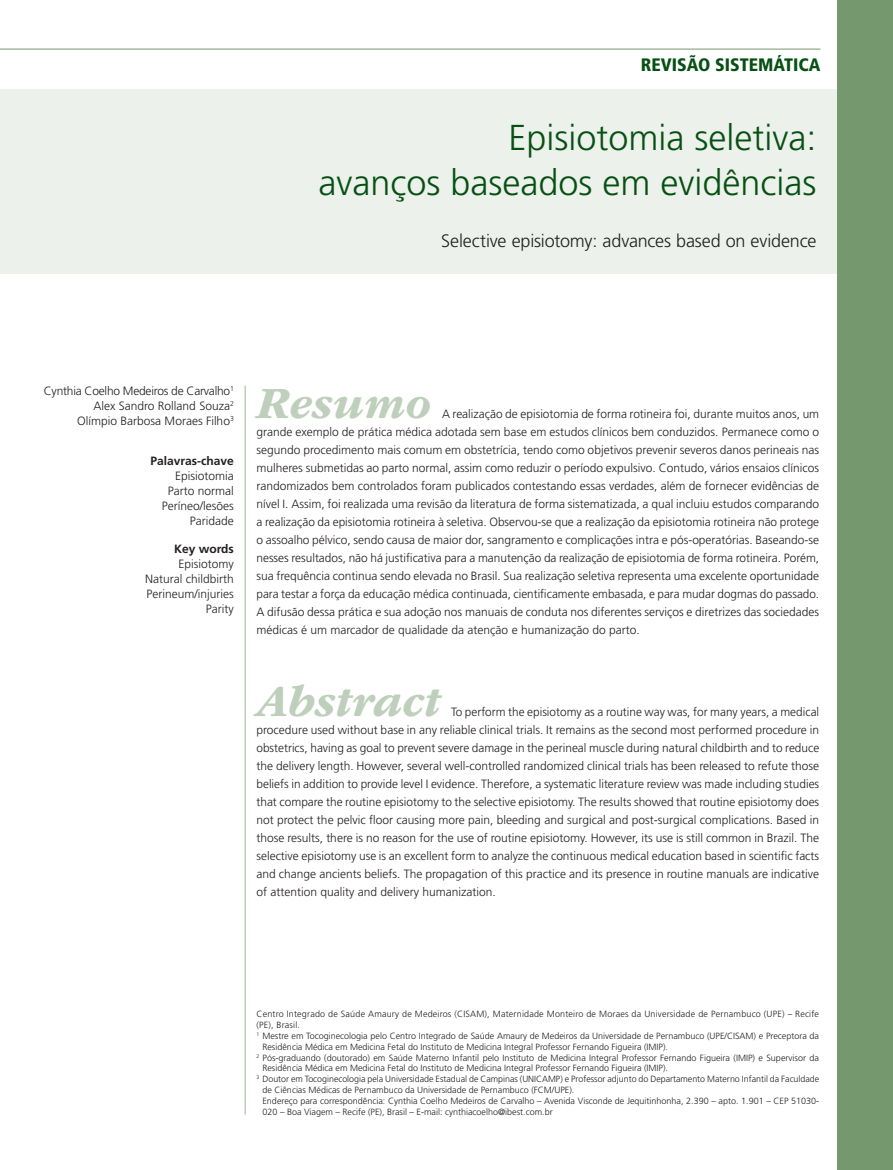
<style>
.page{position:relative;width:893px;height:1170px;background:#fff}
.page>*{position:absolute;margin:0;border:0;box-sizing:border-box;transform-origin:0 0}
._04_0_Resumo_Abstrac{font:italic 700 46.5px "ITC Garamond Std";color:#becfbb}
._01_0_Título{font:300 36px/45px "Frutiger LT Std";color:#075013;text-align:right}
._01_1_Título_Inglês{font:300 18px "Frutiger LT Std";letter-spacing:-.01em;color:#231f20}
._12_0_Seção{font:900 condensed 18px "Frutiger LT Std";color:#075013}
._04_0_Resumo_Abstrac-2{font:300 12px/18px "Frutiger LT Std";color:#231f20;text-align:justify}
._04_3_Keywords{font:300 12px "Frutiger LT Std";color:#231f20}
._02_0_Autores{font:300 12px "Frutiger LT Std";color:#231f20}
._04_2_Palavras-chave{font:300 12px "Frutiger LT Std";color:#231f20}
._02_0_Autores-2{font:300 12px "Frutiger LT Std";letter-spacing:-.02em;color:#231f20}
._04_1_Título_palavra{font:700 12px "Frutiger LT Std";color:#231f20}
._02_2_Autor-tilulaçã{font:300 9px/10.8px "Frutiger LT Std";color:#231f20}
._02_1_instituição{font:300 9px/10.8px "Frutiger LT Std";letter-spacing:.02em;color:#231f20}
</style>
<div class="page">
<hr style="left:0;top:49px;width:820px;height:1px;background:#76986f">
<hr style="left:244px;top:385px;width:2px;height:729px;background:#becfbb">
<div style="left:0;top:89px;width:893px;height:185px;background:#ecf1eb"></div>
<div style="left:838px;top:0;width:55px;height:1169px;background:#76986f"></div>
<p class="_12_0_Seção" style="left:641px;top:54px;width:181px">REVISÃO SISTEMÁTICA</p>
<p class="_01_0_Título" style="left:318px;top:116px;width:500px">Episiotomia seletiva:<br>avanços baseados em evidências</p>
<p class="_01_1_Título_Inglês" style="left:441px;top:231px;width:377px">Selective episiotomy: advances based on evidence</p>
<p class="_02_0_Autores-2" style="left:44px;top:383px;width:191px">Cynthia Coelho Medeiros de Carvalho<sup>1</sup></p>
<p class="_02_0_Autores" style="left:94px;top:398px;width:142px">Alex Sandro Rolland Souza<sup>2</sup></p>
<p class="_02_0_Autores" style="left:77px;top:413px;width:158px">Olímpio Barbosa Moraes Filho<sup>3</sup></p>
<p class="_04_1_Título_palavra" style="left:150px;top:454px;width:85px">Palavras-chave</p>
<p class="_04_2_Palavras-chave" style="left:175px;top:469px;width:60px">Episiotomia</p>
<p class="_04_2_Palavras-chave" style="left:168px;top:484px;width:68px">Parto normal</p>
<p class="_04_2_Palavras-chave" style="left:162px;top:499px;width:74px">Períneo/lesões</p>
<p class="_04_2_Palavras-chave" style="left:190px;top:514px;width:46px">Paridade</p>
<p class="_04_1_Título_palavra" style="left:174px;top:541px;width:61px">Key words</p>
<p class="_04_3_Keywords" style="left:179px;top:557px;width:57px">Episiotomy</p>
<p class="_04_3_Keywords" style="left:145px;top:572px;width:90px">Natural childbirth</p>
<p class="_04_3_Keywords" style="left:147px;top:587px;width:89px">Perineum/injuries</p>
<p class="_04_3_Keywords" style="left:206px;top:602px;width:29px">Parity</p>
<p class="_04_0_Resumo_Abstrac" style="left:256px;top:378px;width:176px">Resumo</p>
<p class="_04_0_Resumo_Abstrac-2" style="left:256px;top:405px;width:564px;text-indent:186px">A realização de episiotomia de forma rotineira foi, durante muitos anos, um grande exemplo de prática médica adotada sem base em estudos clínicos bem conduzidos. Permanece como o segundo procedimento mais comum em obstetrícia, tendo como objetivos prevenir severos danos perineais nas mulheres submetidas ao parto normal, assim como reduzir o período expulsivo. Contudo, vários ensaios clínicos randomizados bem controlados foram publicados contestando essas verdades, além de fornecer evidências de nível I. Assim, foi realizada uma revisão da literatura de forma sistematizada, a qual incluiu estudos comparando a realização da episiotomia rotineira à seletiva. Observou-se que a realização da episiotomia rotineira não protege o assoalho pélvico, sendo causa de maior dor, sangramento e complicações intra e pós-operatórias. Baseando-se nesses resultados, não há justificativa para a manutenção da realização de episiotomia de forma rotineira. Porém, sua frequência continua sendo elevada no Brasil. Sua realização seletiva representa uma excelente oportunidade para testar a força da educação médica continuada, cientificamente embasada, e para mudar dogmas do passado.<br>A difusão dessa prática e sua adoção nos manuais de conduta nos diferentes serviços e diretrizes das sociedades médicas é um marcador de qualidade da atenção e humanização do parto.</p>
<p class="_04_0_Resumo_Abstrac" style="left:256px;top:675px;width:185px">Abstract</p>
<p class="_04_0_Resumo_Abstrac-2" style="left:256px;top:702px;width:564px;text-indent:195px">To perform the episiotomy as a routine way was, for many years, a medical procedure used without base in any reliable clinical trials. It remains as the second most performed procedure in obstetrics, having as goal to prevent severe damage in the perineal muscle during natural childbirth and to reduce the delivery length. However, several well-controlled randomized clinical trials has been released to refute those beliefs in addition to provide level I evidence. Therefore, a systematic literature review was made including studies that compare the routine episiotomy to the selective episiotomy. The results showed that routine episiotomy does not protect the pelvic floor causing more pain, bleeding and surgical and post-surgical complications. Based in those results, there is no reason for the use of routine episiotomy. However, its use is still common in Brazil. The selective episiotomy use is an excellent form to analyze the continuous medical education based in scientific facts and change ancients beliefs. The propagation of this practice and its presence in routine manuals are indicative of attention quality and delivery humanization.</p>
<p class="_02_1_instituição" style="left:256px;top:1008px;width:564px">Centro Integrado de Saúde Amaury de Medeiros (CISAM), Maternidade Monteiro de Moraes da Universidade de Pernambuco (UPE) – Recife (PE), Brasil.</p>
<p class="_02_2_Autor-tilulaçã" style="left:262px;top:1030px;width:558px;text-indent:-6px"><sup>1</sup> Mestre em Tocoginecologia pelo Centro Integrado de Saúde Amaury de Medeiros da Universidade de Pernambuco (UPE/CISAM) e Preceptora da<br>Residência Médica em Medicina Fetal do Instituto de Medicina Integral Professor Fernando Figueira (IMIP).</p>
<p class="_02_2_Autor-tilulaçã" style="left:262px;top:1052px;width:558px;text-indent:-6px"><sup>2</sup> Pós-graduando (doutorado) em Saúde Materno Infantil pelo Instituto de Medicina Integral Professor Fernando Figueira (IMIP) e Supervisor da<br>Residência Médica em Medicina Fetal do Instituto de Medicina Integral Professor Fernando Figueira (IMIP).</p>
<p class="_02_2_Autor-tilulaçã" style="left:262px;top:1073px;width:558px;text-indent:-6px"><sup>3</sup> Doutor em Tocoginecologia pela Universidade Estadual de Campinas (UNICAMP) e Professor adjunto do Departamento Materno Infantil da Faculdade de Ciências Médicas de Pernambuco da Universidade de Pernambuco (FCM/UPE).</p>
<p class="_02_2_Autor-tilulaçã" style="left:262px;top:1095px;width:558px">Endereço para correspondência: Cynthia Coelho Medeiros de Carvalho – Avenida Visconde de Jequitinhonha, 2.390 – apto. 1.901 – CEP 51030-<br>020 – Boa Viagem – Recife (PE), Brasil – E-mail: cynthiacoelho@ibest.com.br</p>
</div>
